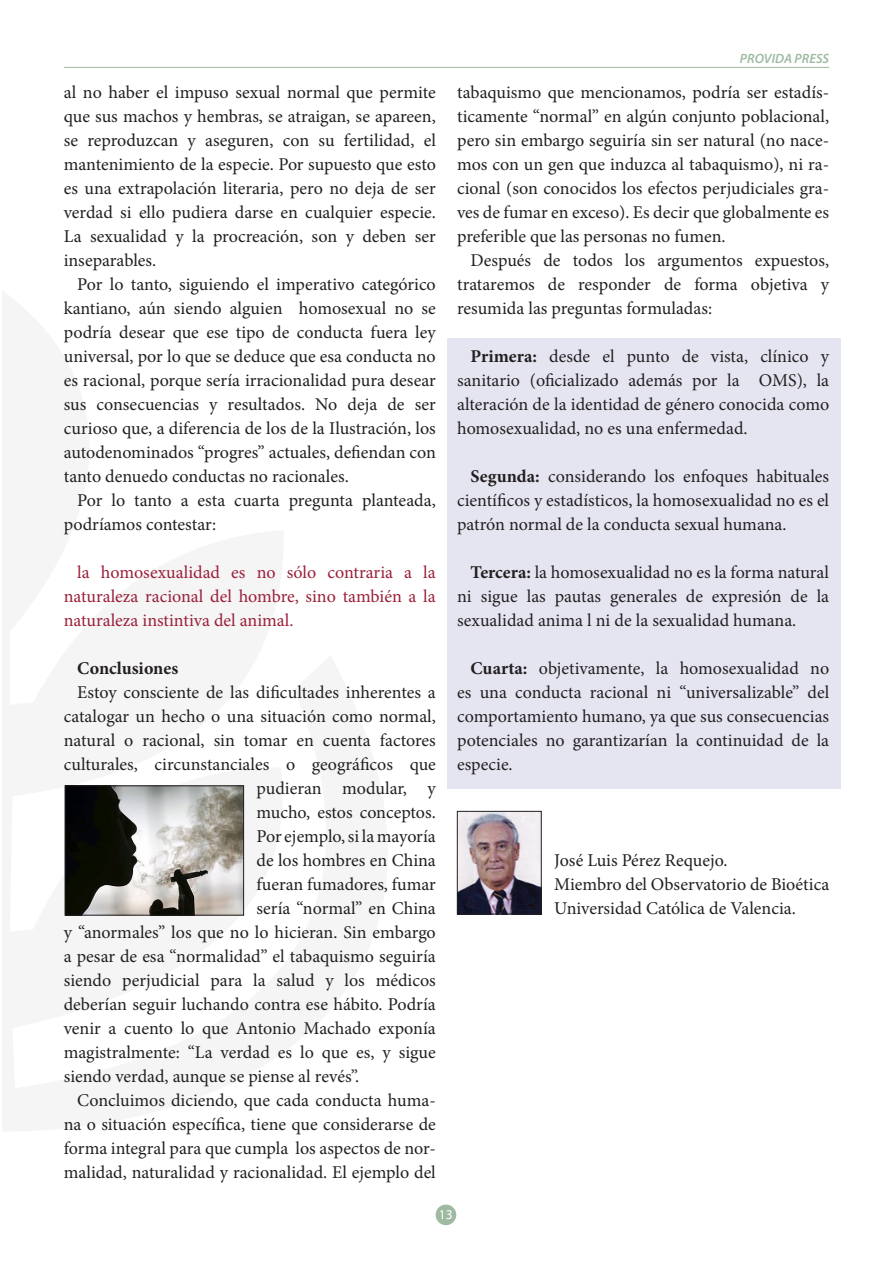
<style>
.page{position:relative;width:893px;height:1263px;background:#fff}
.page>*{position:absolute;margin:0;border:0;box-sizing:border-box;transform-origin:0 0}
.t1{font:18px/24px "Minion Pro";color:#231f20;text-align:justify}
.t2{font:18px/24px "Minion Pro";color:#9a2039;text-align:justify}
.t3{font:700 18px "Minion Pro";color:#231f20}
.t4{font:italic 600 13.5px "Myriad Pro";color:#9ebba2}
.t5{font:13.5px "Myriad Pro";color:#fff}
.s1{font-weight:700}
</style>
<div class="page">
<div style="left:436px;top:1204px;width:20px;height:21px;background:#9ebba2;border-radius:50%"></div>
<hr style="left:64px;top:67px;width:765px;height:1px;background:#9ebba2">
<div style="left:447px;top:338px;width:393px;height:451px;background:#e5e5f2"></div>
<img style="left:67px;top:788px;width:175px;height:125px">
<div style="left:65px;top:786px;width:179px;height:129px;border:1px solid #231f20"></div>
<img style="left:459px;top:813px;width:80px;height:99px">
<div style="left:457px;top:811px;width:84px;height:103px;border:1px solid #231f20"></div>
<p class="t1" style="left:64px;top:80px;width:374px">al no haber el impuso sexual normal que permite que sus machos y hembras, se atraigan, se apareen, se reproduzcan y aseguren, con su fertilidad, el mantenimiento de la especie. Por supuesto que esto es una extrapolación literaria, pero no deja de ser verdad si ello pudiera darse en cualquier especie.<br>La sexualidad y la procreación, son y deben ser inseparables.</p>
<p class="t1" style="left:64px;top:272px;width:374px;text-indent:14px">Por lo tanto, siguiendo el imperativo categórico kantiano, aún siendo alguien homosexual no se podría desear que ese tipo de conducta fuera ley universal, por lo que se deduce que esa conducta no es racional, porque sería irracionalidad pura desear sus consecuencias y resultados. No deja de ser curioso que, a diferencia de los de la Ilustración, los autodenominados “progres” actuales, defiendan con tanto denuedo conductas no racionales.</p>
<p class="t1" style="left:64px;top:488px;width:374px;text-indent:14px">Por lo tanto a esta cuarta pregunta planteada, podríamos contestar:</p>
<p class="t2" style="left:64px;top:560px;width:374px;text-indent:14px">la homosexualidad es no sólo contraria a la naturaleza racional del hombre, sino también a la naturaleza instintiva del animal.</p>
<p class="t3" style="left:77px;top:656px;width:102px">Conclusiones</p>
<p class="t1" style="left:77px;top:680px;width:360px">Estoy consciente de las dificultades inherentes a</p>
<p class="t1" style="left:64px;top:704px;width:374px">catalogar un hecho o una situación como normal,</p>
<p class="t1" style="left:64px;top:728px;width:374px">natural o racional, sin tomar en cuenta factores</p>
<p class="t1" style="left:64px;top:752px;width:374px">culturales, circunstanciales o geográficos que</p>
<p class="t1" style="left:257px;top:776px;width:181px">pudieran modular, y</p>
<p class="t1" style="left:257px;top:800px;width:181px">mucho, estos conceptos.</p>
<p class="t1" style="left:257px;top:824px;width:181px">Por ejemplo, si la mayoría</p>
<p class="t1" style="left:257px;top:848px;width:181px">de los hombres en China</p>
<p class="t1" style="left:257px;top:872px;width:181px">fueran fumadores, fumar</p>
<p class="t1" style="left:257px;top:896px;width:181px">sería “normal” en China</p>
<p class="t1" style="left:64px;top:920px;width:374px">y “anormales” los que no lo hicieran. Sin embargo</p>
<p class="t1" style="left:64px;top:944px;width:374px">a pesar de esa “normalidad” el tabaquismo seguiría</p>
<p class="t1" style="left:64px;top:968px;width:374px">siendo perjudicial para la salud y los médicos</p>
<p class="t1" style="left:64px;top:992px;width:374px">deberían seguir luchando contra ese hábito. Podría</p>
<p class="t1" style="left:64px;top:1016px;width:374px">venir a cuento lo que Antonio Machado exponía</p>
<p class="t1" style="left:64px;top:1040px;width:374px">magistralmente: “La verdad es lo que es, y sigue</p>
<p class="t1" style="left:64px;top:1064px;width:297px">siendo verdad, aunque se piense al revés”.</p>
<p class="t1" style="left:64px;top:1088px;width:374px;text-indent:14px">Concluimos diciendo, que cada conducta huma&shy;na o situación específica, tiene que considerarse de forma integral para que cumpla los aspectos de nor&shy;malidad, naturalidad y racionalidad. El ejemplo del</p>
<p class="t4" style="left:740px;top:50px;width:91px">PROVIDA PRESS</p>
<p class="t1" style="left:457px;top:80px;width:374px">tabaquismo que mencionamos, podría ser estadís&shy;ticamente “normal” en algún conjunto poblacional, pero sin embargo seguiría sin ser natural (no nace&shy;mos con un gen que induzca al tabaquismo), ni ra&shy;cional (son conocidos los efectos perjudiciales gra&shy;ves de fumar en exceso). Es decir que globalmente es preferible que las personas no fumen.</p>
<p class="t1" style="left:457px;top:248px;width:374px;text-indent:14px">Después de todos los argumentos expuestos, trataremos de responder de forma objetiva y resumida las preguntas formuladas:</p>
<p class="t1" style="left:457px;top:344px;width:374px;text-indent:14px"><span class="s1">Primera:</span> desde el punto de vista, clínico y sanitario (oficializado además por la OMS), la alteración de la identidad de género conocida como homosexualidad, no es una enfermedad.</p>
<p class="t1" style="left:457px;top:464px;width:374px;text-indent:14px"><span class="s1">Segunda:</span> considerando los enfoques habituales científicos y estadísticos, la homosexualidad no es el patrón normal de la conducta sexual humana.</p>
<p class="t1" style="left:457px;top:560px;width:374px;text-indent:14px"><span class="s1">Tercera:</span> la homosexualidad no es la forma natural ni sigue las pautas generales de expresión de la sexualidad anima l ni de la sexualidad humana.</p>
<p class="t1" style="left:457px;top:656px;width:374px;text-indent:14px"><span class="s1">Cuarta:</span> objetivamente, la homosexualidad no es una conducta racional ni “universalizable” del comportamiento humano, ya que sus consecuencias potenciales no garantizarían la continuidad de la especie.</p>
<p class="t1" style="left:554px;top:848px;width:175px">José Luis Pérez Requejo.</p>
<p class="t1" style="left:554px;top:872px;width:276px">Miembro del Observatorio de Bioética</p>
<p class="t1" style="left:554px;top:896px;width:243px">Universidad Católica de Valencia.</p>
<p class="t5" style="left:439px;top:1206px;width:15px">13</p>
</div>
